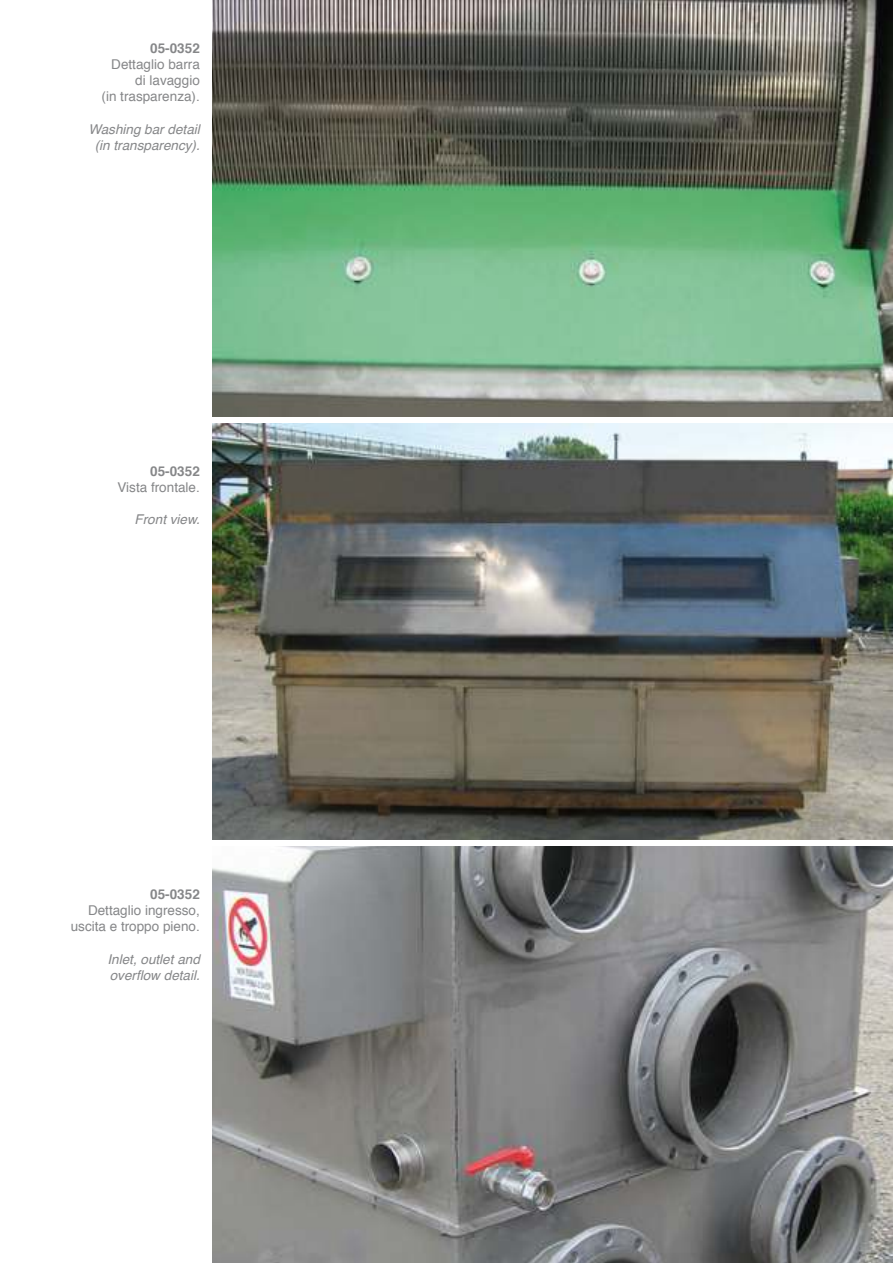
<style>
.page{position:relative;width:893px;height:1263px;background:#fff}
.page>*{position:absolute;margin:0;border:0;box-sizing:border-box;transform-origin:0 0}
.t1{font:13.5px/16.2px "Helvetica";color:#868789;text-align:right}
.t2{font:italic 13.5px/16.2px "Helvetica";color:#868789;text-align:center}
.t3{font:700 13.5px "Helvetica";color:#868789}
</style>
<div class="page">
<img style="left:213px;top:846px;width:680px;height:417px">
<img style="left:213px;top:423px;width:680px;height:417px">
<img style="left:213px;top:0;width:680px;height:417px">
<p class="t3" style="left:150px;top:43px;width:51px">05-0352</p>
<p class="t1" style="left:102px;top:56px;width:100px">Dettaglio barra di lavaggio<br>(in trasparenza).</p>
<p class="t2" style="left:89px;top:121px;width:113px">Washing bar detail (in transparency).</p>
<p class="t3" style="left:150px;top:466px;width:51px">05-0352</p>
<p class="t1" style="left:118px;top:480px;width:84px">Vista frontale.</p>
<p class="t2" style="left:135px;top:512px;width:67px">Front view.</p>
<p class="t3" style="left:150px;top:889px;width:51px">05-0352</p>
<p class="t1" style="left:71px;top:903px;width:131px">Dettaglio ingresso, uscita e troppo pieno.</p>
<p class="t2" style="left:108px;top:951px;width:94px;text-align:left">Inlet, outlet and overflow detail.</p>
</div>
